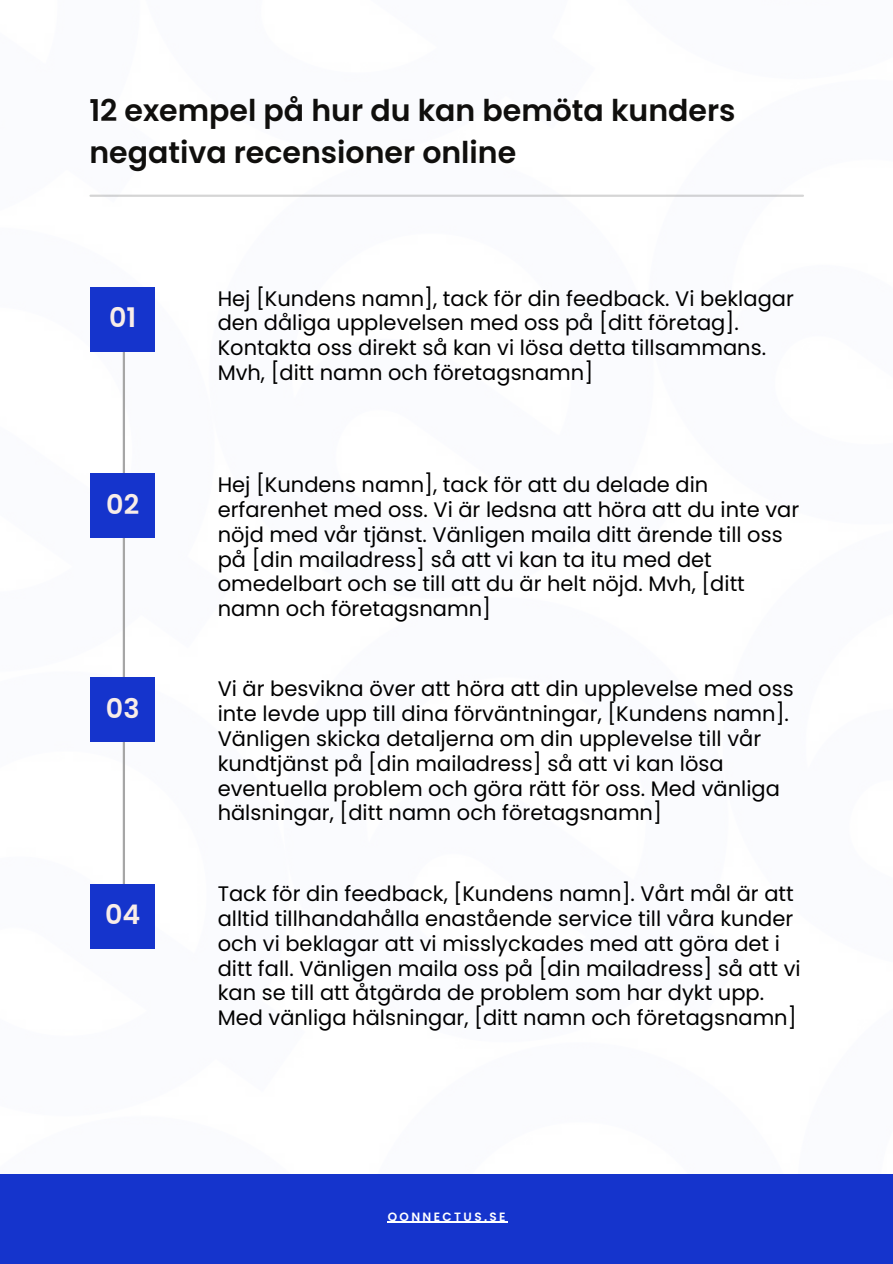
<style>
.page{position:relative;width:893px;height:1264px;background:#fff}
.page>*{position:absolute;margin:0;border:0;box-sizing:border-box;transform-origin:0 0}
.t1{font:600 30px/41.7px "Poppins";color:#100f0d}
.t2{font:600 27px "Poppins";color:#f8ede8}
.t3{font:21px/24.8px "Poppins";color:#000}
.t4{font:600 12px "Poppins";letter-spacing:.2em;color:#fff}
</style>
<div class="page">
<hr style="left:123px;top:318px;width:2px;height:605px;background:#a6a6a6">
<div style="left:90px;top:288px;width:65px;height:64px;background:#1534cc"></div>
<div style="left:90px;top:473px;width:65px;height:64px;background:#1534cc"></div>
<div style="left:90px;top:677px;width:65px;height:65px;background:#1534cc"></div>
<div style="left:90px;top:884px;width:65px;height:64px;background:#1534cc"></div>
<div style="left:0;top:1174px;width:892px;height:89px;background:#1534cc"></div>
<hr style="left:90px;top:195px;width:712px;height:2px;background:#737373">
<hr style="left:387px;top:1221px;width:121px;height:1px;background:#fff">
<h1 class="t1" style="left:89px;top:90px;width:647px">12 exempel på hur du kan bemöta kunders negativa recensioner online</h1>
<p class="t2" style="left:109px;top:302px;width:29px">01</p>
<p class="t2" style="left:106px;top:489px;width:34px">02</p>
<p class="t2" style="left:106px;top:693px;width:35px">03</p>
<p class="t2" style="left:105px;top:898px;width:37px">04</p>
<p class="t3" style="left:218px;top:286px;width:577px">Hej [Kundens namn], tack för din feedback. Vi beklagar den dåliga upplevelsen med oss på [ditt företag].<br>Kontakta oss direkt så kan vi lösa detta tillsammans.<br>Mvh, [ditt namn och företagsnamn]</p>
<p class="t3" style="left:218px;top:472px;width:583px">Hej [Kundens namn], tack för att du delade din erfarenhet med oss. Vi är ledsna att höra att du inte var nöjd med vår tjänst. Vänligen maila ditt ärende till oss på [din mailadress] så att vi kan ta itu med det omedelbart och se till att du är helt nöjd. Mvh, [ditt namn och företagsnamn]</p>
<p class="t3" style="left:218px;top:676px;width:577px">Vi är besvikna över att höra att din upplevelse med oss inte levde upp till dina förväntningar, [Kundens namn].<br>Vänligen skicka detaljerna om din upplevelse till vår kundtjänst på [din mailadress] så att vi kan lösa eventuella problem och göra rätt för oss. Med vänliga hälsningar, [ditt namn och företagsnamn]</p>
<p class="t3" style="left:218px;top:881px;width:584px">Tack för din feedback, [Kundens namn]. Vårt mål är att alltid tillhandahålla enastående service till våra kunder och vi beklagar att vi misslyckades med att göra det i ditt fall. Vänligen maila oss på [din mailadress] så att vi kan se till att åtgärda de problem som har dykt upp.<br>Med vänliga hälsningar, [ditt namn och företagsnamn]</p>
<p class="t4" style="left:387px;top:1209px;width:119px">QONNECTUS.SE</p>
</div>
